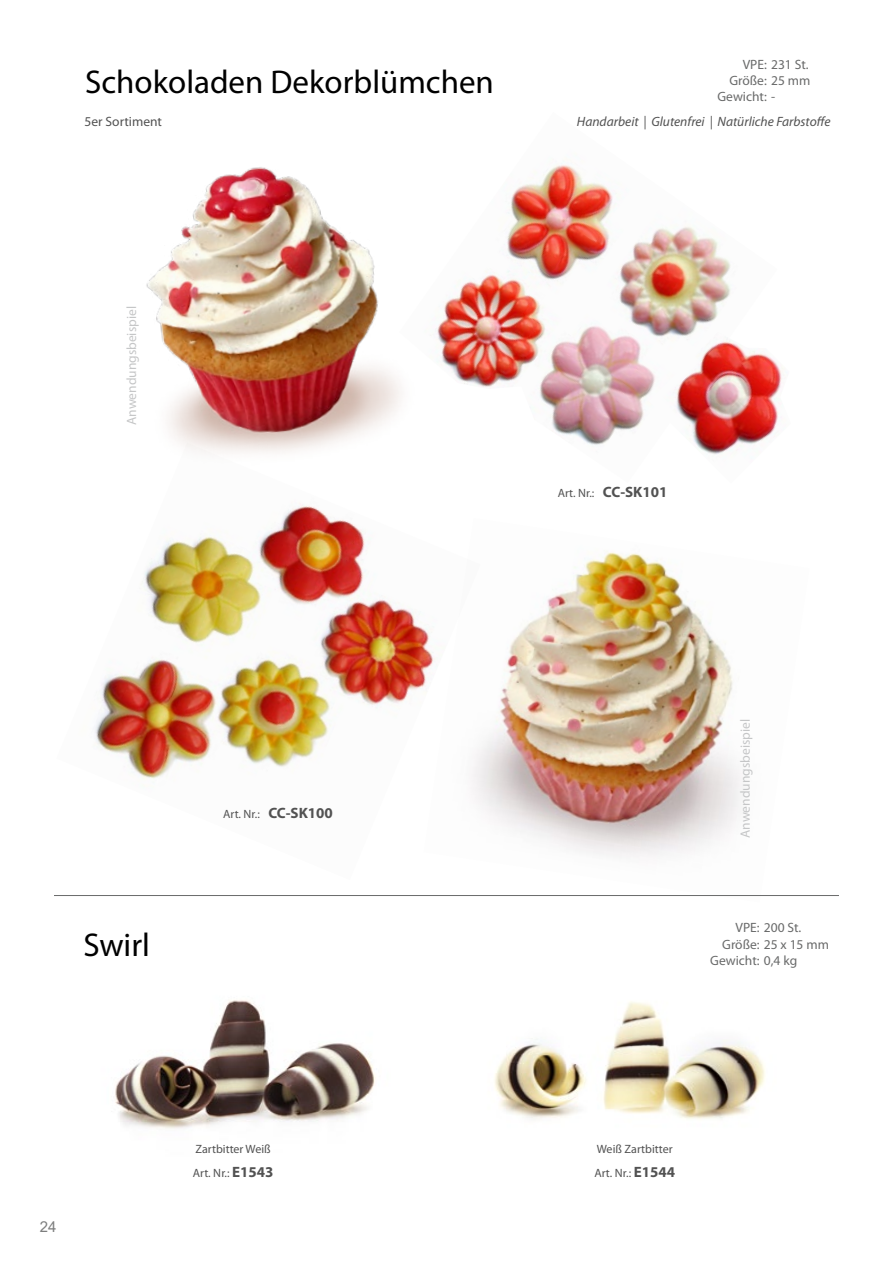
<style>
.page{position:relative;width:893px;height:1263px;background:#fff}
.page>*{position:absolute;margin:0;border:0;box-sizing:border-box;transform-origin:0 0}
.t1{font:33px "Myriad Pro";color:#000}
.t2{font:15px "Arial";color:#7d7e7e}
.t3{font:13.5px "Myriad Pro";color:#696a6a}
.t4{font:italic 13.5px "Myriad Pro";color:#525252}
.t5{font:13.5px "Myriad Pro";color:#c5c6c7}
.t6{font:13.5px "Myriad Pro";color:#525252}
.t7{font:12px/23.9px "Myriad Pro";color:#525252}
.s1{font-weight:700;font-size:15px}
</style>
<div class="page">
<img style="left:95px;top:504px;width:329px;height:275px">
<img style="left:115px;top:1000px;width:261px;height:129px">
<img style="left:494px;top:1001px;width:271px;height:118px">
<img style="left:435px;top:163px;width:296px;height:282px">
<img style="left:649px;top:332px;width:134px;height:123px">
<img style="left:424px;top:552px;width:318px;height:305px">
<img style="left:146px;top:167px;width:255px;height:286px">
<hr style="left:54px;top:895px;width:785px;height:1px;background:#696a6a">
<h1 class="t1" style="left:85px;top:61px;width:410px">Schokoladen Dekorblümchen</h1>
<p class="t6" style="left:85px;top:114px;width:79px">5er Sortiment</p>
<p class="t3" style="left:743px;top:56px;width:67px">VPE: 231 St.</p>
<p class="t3" style="left:729px;top:72px;width:82px">Größe: 25 mm</p>
<p class="t3" style="left:717px;top:88px;width:59px">Gewicht: -</p>
<p class="t4" style="left:577px;top:114px;width:255px">Handarbeit | Glutenfrei | Natürliche Farbstoffe</p>
<p class="t5" style="left:123px;top:425px;width:120px;rotate:-90deg">Anwendungsbeispiel</p>
<p class="t7" style="left:558px;top:481px;width:111px">Art. Nr.: <span class="s1">CC-SK101</span></p>
<h1 class="t1" style="left:83px;top:924px;width:68px">Swirl</h1>
<p class="t7" style="left:223px;top:802px;width:111px">Art. Nr.: <span class="s1">CC-SK100</span></p>
<p class="t5" style="left:737px;top:838px;width:120px;rotate:-90deg">Anwendungsbeispiel</p>
<p class="t3" style="left:735px;top:920px;width:67px">VPE: 200 St.</p>
<p class="t3" style="left:722px;top:936px;width:108px">Größe: 25 x 15 mm</p>
<p class="t3" style="left:710px;top:952px;width:89px">Gewicht: 0,4 kg</p>
<p class="t2" style="left:40px;top:1216px;width:18px">24</p>
<p class="t7" style="left:193px;top:1136px;width:82px">Zartbitter Weiß<br>Art. Nr.: <span class="s1">E1543</span></p>
<p class="t7" style="left:594px;top:1136px;width:82px">Weiß Zartbitter<br>Art. Nr.: <span class="s1">E1544</span></p>
</div>
